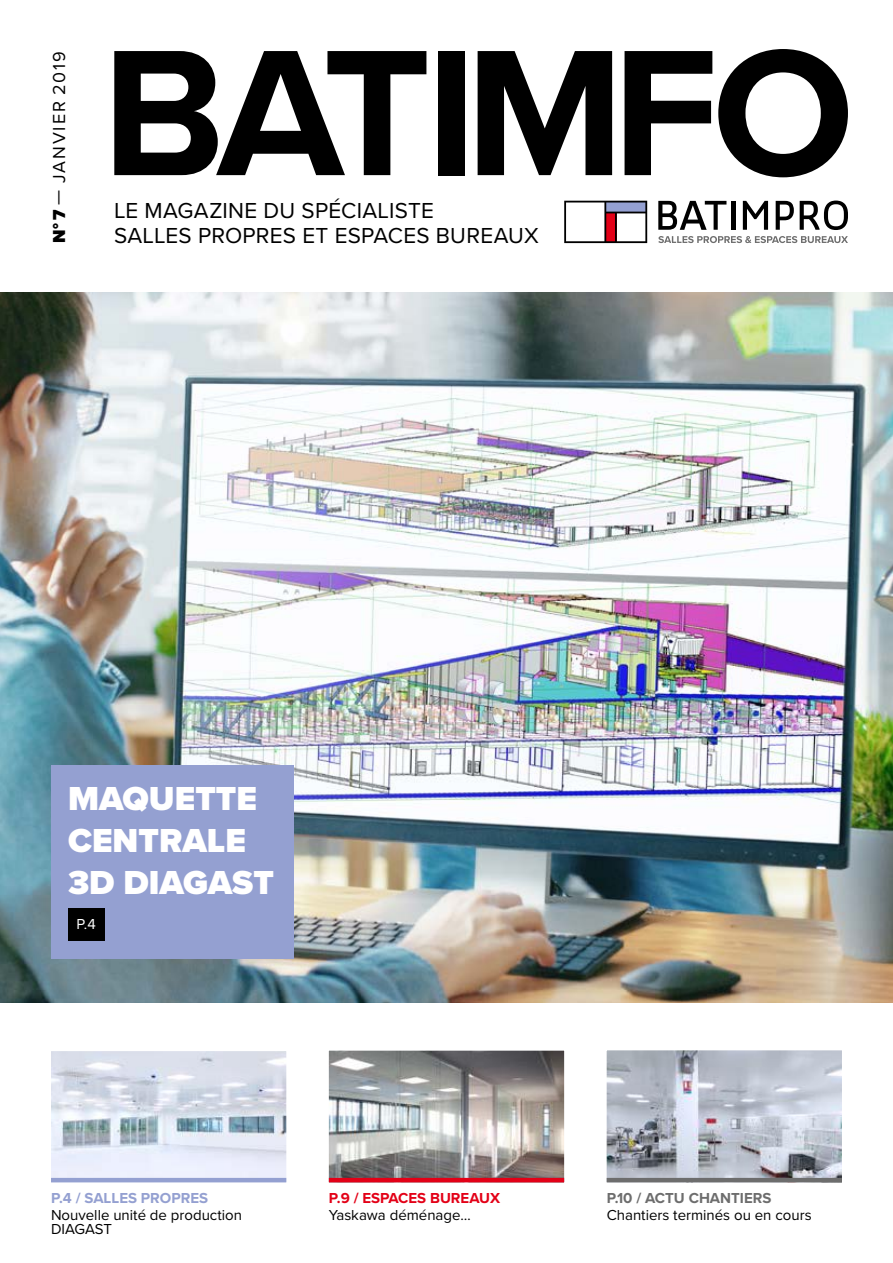
<style>
.page{position:relative;width:893px;height:1263px;background:#fff}
.page>*{position:absolute;margin:0;border:0;box-sizing:border-box;transform-origin:0 0}
.t1{font:700 186px "Proxima Nova";letter-spacing:-.055em;color:#000}
.t2{font:900 34.5px/42px "Proxima Nova";color:#fff}
.t3{font:22.5px "Proxima Nova";letter-spacing:.01em;color:#000}
.t4{font:18px "Proxima Nova";letter-spacing:.105em;color:#000}
.t5{font:15px/13.5px "Proxima Nova";color:#000}
.t6{font:700 15px "Proxima Nova";color:#e30017}
.t7{font:700 15px "Proxima Nova";color:#6d6d6d}
.t8{font:700 15px "Proxima Nova";color:#94a0d1}
.t9{font:15px "Proxima Nova";color:#fff}
.s1{font-weight:900}
</style>
<div class="page">
<img style="left:0;top:293px;width:893px;height:709px">
<svg style="left:51px;top:1051px;width:236px;height:132px;background:#d5dbe7"></svg>
<svg style="left:328px;top:1050px;width:237px;height:133px;background:#a2a09f"></svg>
<svg style="left:606px;top:1050px;width:236px;height:133px;background:#b6bbc6"></svg>
<hr style="left:51px;top:1178px;width:235px;height:4px;background:#94a0d1">
<hr style="left:329px;top:1178px;width:235px;height:4px;background:#e30017">
<hr style="left:607px;top:1178px;width:235px;height:4px;background:#6d6d6d">
<hr style="left:731px;top:201px;width:4px;height:29px;background:#000">
<svg style="left:743px;top:201px;width:25px;height:29px"></svg>
<svg style="left:776px;top:201px;width:18px;height:29px"></svg>
<svg style="left:800px;top:201px;width:48px;height:29px"></svg>
<svg style="left:658px;top:201px;width:68px;height:29px"></svg>
<svg style="left:564px;top:201px;width:83px;height:42px"></svg>
<svg style="left:658px;top:236px;width:190px;height:7px"></svg>
<div style="left:51px;top:765px;width:242px;height:194px;background:#94a0d1"></div>
<div style="left:68px;top:908px;width:36px;height:32px;background:#000"></div>
<p class="t4" style="left:46px;top:243px;width:194px;rotate:-90deg"><span class="s1">N° 7</span> — JANVIER 2019</p>
<h1 class="t1" style="left:102px;top:-26px;width:754px">BATIMFO</h1>
<h3 class="t3" style="left:114px;top:194px;width:321px">LE MAGAZINE DU SPÉCIALISTE</h3>
<h3 class="t3" style="left:114px;top:219px;width:426px">SALLES PROPRES ET ESPACES BUREAUX</h3>
<h2 class="t2" style="left:68px;top:777px;width:207px">MAQUETTE<br>CENTRALE<br>3D DIAGAST</h2>
<p class="t9" style="left:77px;top:912px;width:21px">P.4</p>
<p class="t8" style="left:51px;top:1186px;width:159px">P.4 / SALLES PROPRES</p>
<p class="t5" style="left:51px;top:1208px;width:192px">Nouvelle unité de production<br>DIAGAST</p>
<p class="t6" style="left:329px;top:1186px;width:173px">P.9 / ESPACES BUREAUX</p>
<p class="t5" style="left:329px;top:1208px;width:143px">Yaskawa déménage…</p>
<p class="t7" style="left:607px;top:1186px;width:166px">P.10 / ACTU CHANTIERS</p>
<p class="t5" style="left:607px;top:1208px;width:206px">Chantiers terminés ou en cours</p>
</div>
